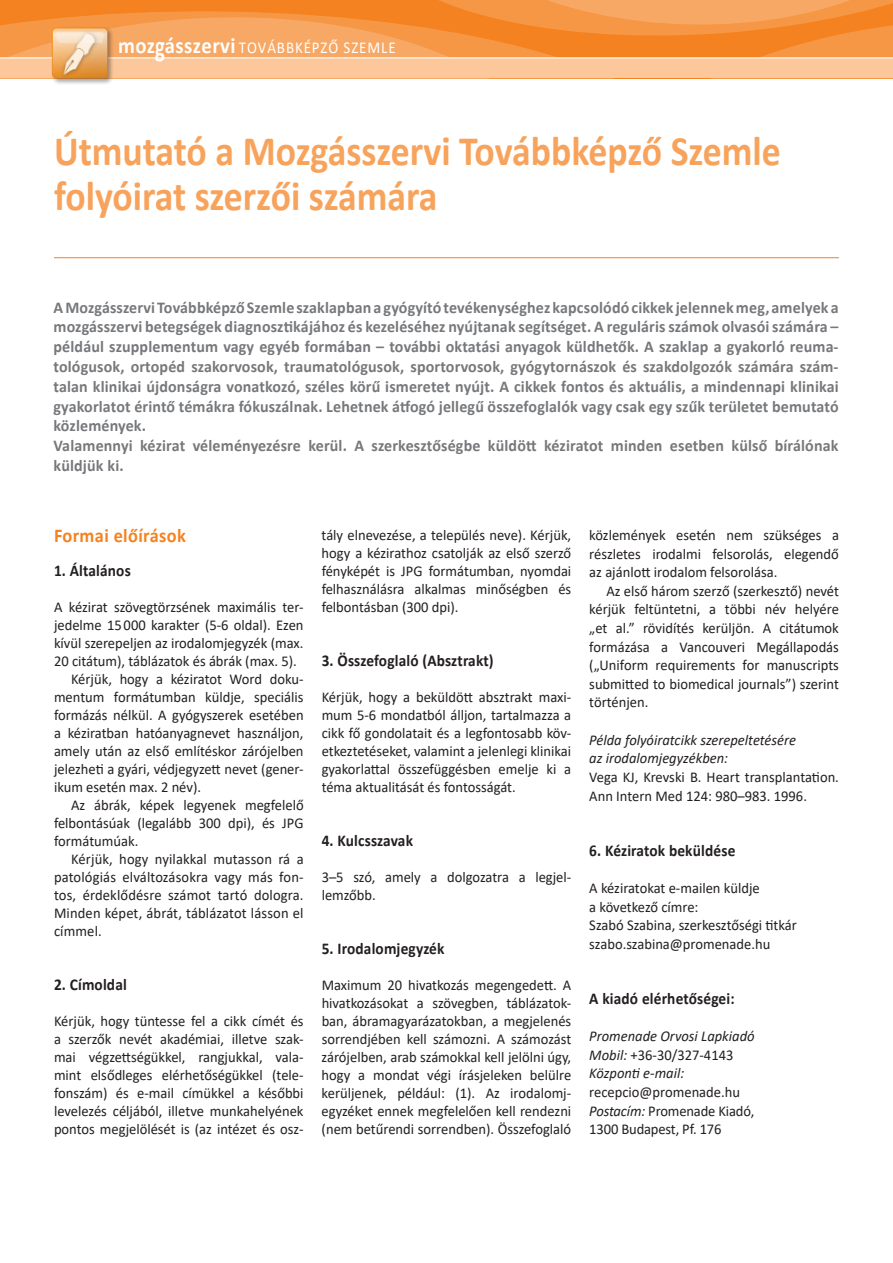
<style>
.page{position:relative;width:893px;height:1263px;background:#fff}
.page>*{position:absolute;margin:0;border:0;box-sizing:border-box;transform-origin:0 0}
.t1{font:700 42px/45px "Calibri";color:#f8a35c;scale:.9 1}
.t2{font:700 19.5px "Calibri";letter-spacing:.02em;color:#f58220;scale:.94 1}
.t3{font:16.65px "Calibri";letter-spacing:.06em;color:#fff;scale:.9 1}
.t4{font:700 16.5px/19.8px "Calibri";letter-spacing:.01em;color:#76787b}
.t5{font:700 16.5px "Calibri";letter-spacing:.01em;color:#231f20;scale:.93 1}
.t6{font:15px/18px "Calibri";color:#231f20;text-align:justify}
.t7{font:italic 15px/18.6px "Calibri";color:#231f20}
.s1{font-weight:700;font-size:22.5px}
.s2{font-weight:700;font-size:29.25px}
.s3{font-style:normal}
.s4{font-style:italic}
</style>
<div class="page">
<hr style="left:54px;top:257px;width:785px;height:1px;background:#f58220">
<div style="left:51px;top:26px;width:63px;height:59px;background:#231f20;opacity:.4"></div>
<div style="left:49px;top:27px;width:59px;height:54px;background:#231f20;opacity:.19"></div>
<div style="left:60px;top:30px;width:39px;height:49px;background:#b57637"></div>
<svg style="left:0;top:0;width:892px;height:78px;background:#f6a35b"></svg>
<p class="t3" style="left:118px;top:36px;width:310px"><span class="s1">moz</span><span class="s2">g</span><span class="s1">ásszervi</span> TOVÁBBKÉPZŐ SZEMLE</p>
<h1 class="t1" style="left:54px;top:128px;width:809px">Útmutató a Mozgásszervi Továbbképző Szemle folyóirat szerzői számára</h1>
<p class="t4" style="left:54px;top:297px;width:787px">A Mozgásszervi Továbbképző Szemle szaklapban a gyógyító tevékenységhez kapcsolódó cikkek jelennek meg, amelyek a mozgásszervi betegségek diagnosztikájához és kezeléséhez nyújtanak segítséget. A reguláris számok olvasói számára – például szupplementum vagy egyéb formában – további oktatási anyagok küldhetők. A szaklap a gyakorló reuma&shy;tológusok, ortopéd szakorvosok, traumatológusok, sportorvosok, gyógytornászok és szakdolgozók számára szám&shy;talan klinikai újdonságra vonatkozó, széles körű ismeretet nyújt. A cikkek fontos és aktuális, a mindennapi klinikai gyakorlatot érintő témákra fókuszálnak. Lehetnek átfogó jellegű összefoglalók vagy csak egy szűk területet bemutató közlemények.<br>Valamennyi kézirat véleményezésre kerül. A szerkesztőségbe küldött kéziratot minden esetben külső bírálónak küldjük ki.</p>
<h2 class="t2" style="left:54px;top:521px;width:142px">Formai előírások</h2>
<p class="t5" style="left:54px;top:559px;width:84px">1. Általános</p>
<p class="t6" style="left:54px;top:598px;width:251px">A kézirat szövegtörzsének maximális ter-</p>
<p class="t6" style="left:54px;top:616px;width:251px">jedelme 15 000 karakter (5-6 oldal). Ezen</p>
<p class="t6" style="left:54px;top:634px;width:251px">kívül szerepeljen az irodalomjegyzék (max.</p>
<p class="t6" style="left:54px;top:652px;width:244px">20 citátum), táblázatok és ábrák (max. 5).</p>
<p class="t6" style="left:71px;top:670px;width:234px">Kérjük, hogy a kéziratot Word doku-</p>
<p class="t6" style="left:54px;top:688px;width:251px">mentum formátumban küldje, speciális</p>
<p class="t6" style="left:54px;top:706px;width:251px">formázás nélkül. A gyógyszerek esetében</p>
<p class="t6" style="left:54px;top:724px;width:251px">a kéziratban hatóanyagnevet használjon,</p>
<p class="t6" style="left:54px;top:742px;width:251px">amely után az első említéskor zárójelben</p>
<p class="t6" style="left:54px;top:760px;width:251px">jelezheti a gyári, védjegyzett nevet (gener-</p>
<p class="t6" style="left:54px;top:778px;width:149px">ikum esetén max. 2 név).</p>
<p class="t6" style="left:71px;top:796px;width:234px">Az ábrák, képek legyenek megfelelő</p>
<p class="t6" style="left:54px;top:814px;width:251px">felbontásúak (legalább 300 dpi), és JPG</p>
<p class="t6" style="left:54px;top:832px;width:86px">formátumúak.</p>
<p class="t6" style="left:71px;top:850px;width:234px">Kérjük, hogy nyilakkal mutasson rá a</p>
<p class="t6" style="left:54px;top:868px;width:251px">patológiás elváltozásokra vagy más fon-</p>
<p class="t6" style="left:54px;top:886px;width:251px">tos, érdeklődésre számot tartó dologra.</p>
<p class="t6" style="left:54px;top:904px;width:251px">Minden képet, ábrát, táblázatot lásson el</p>
<p class="t6" style="left:54px;top:922px;width:49px">címmel.</p>
<p class="t5" style="left:54px;top:973px;width:80px">2. Címoldal</p>
<p class="t6" style="left:54px;top:1012px;width:251px">Kérjük, hogy tüntesse fel a cikk címét és a szerzők nevét akadémiai, illetve szak&shy;mai végzettségükkel, rangjukkal, vala&shy;mint elsődleges elérhetőségükkel (tele&shy;fonszám) és e-mail címükkel a későbbi levelezés céljából, illetve munkahelyének pontos megjelölését is (az intézet és osz-</p>
<p class="t6" style="left:322px;top:526px;width:251px">tály elnevezése, a település neve). Kérjük, hogy a kézirathoz csatolják az első szerző fényképét is JPG formátumban, nyomdai felhasználásra alkalmas minőségben és felbontásban (300 dpi).</p>
<p class="t5" style="left:322px;top:649px;width:186px">3. Összefoglaló (Absztrakt)</p>
<p class="t6" style="left:322px;top:688px;width:251px">Kérjük, hogy a beküldött absztrakt maxi&shy;mum 5-6 mondatból álljon, tartalmazza a cikk fő gondolatait és a legfontosabb köv&shy;etkeztetéseket, valamint a jelenlegi klinikai gyakorlattal összefüggésben emelje ki a téma aktualitását és fontosságát.</p>
<p class="t5" style="left:322px;top:829px;width:100px">4. Kulcsszavak</p>
<p class="t6" style="left:322px;top:868px;width:251px">3–5 szó, amely a dolgozatra a legjel&shy;lemzőbb.</p>
<p class="t5" style="left:322px;top:937px;width:134px">5. Irodalomjegyzék</p>
<p class="t6" style="left:322px;top:976px;width:251px">Maximum 20 hivatkozás megengedett. A hivatkozásokat a szövegben, táblázatok&shy;ban, ábramagyarázatokban, a megjelenés sorrendjében kell számozni. A számozást zárójelben, arab számokkal kell jelölni úgy, hogy a mondat végi írásjeleken belülre kerüljenek, például: (1). Az irodalomj&shy;egyzéket ennek megfelelően kell rendezni (nem betűrendi sorrendben). Összefoglaló</p>
<p class="t6" style="left:589px;top:525px;width:251px;line-height:18.6px">közlemények esetén nem szükséges a részletes irodalmi felsorolás, elegendő az ajánlott irodalom felsorolása.</p>
<p class="t6" style="left:589px;top:581px;width:251px;line-height:18.6px;text-indent:17px">Az első három szerző (szerkesztő) nevét kérjük feltüntetni, a többi név helyére „et al.” rövidítés kerüljön. A citátumok formázása a Vancouveri Megállapodás („Uniform requirements for manuscripts submitted to biomedical journals”) szerint történjen.</p>
<p class="t7" style="left:589px;top:730px;width:208px">Példa folyóiratcikk szerepeltetésére az irodalomjegyzékben:</p>
<p class="t6" style="left:589px;top:767px;width:251px;line-height:18.6px">Vega KJ, Krevski B. Heart transplantation.<br>Ann Intern Med 124: 980–983. 1996.</p>
<p class="t5" style="left:589px;top:838px;width:159px">6. Kéziratok beküldése</p>
<p class="t6" style="left:589px;top:878px;width:209px;line-height:18.6px;text-align:left">A kéziratokat e-mailen küldje<br>a következő címre:<br>Szabó Szabina, szerkesztőségi titkár szabo.szabina@promenade.hu</p>
<p class="t5" style="left:589px;top:987px;width:158px">A kiadó elérhetőségei:</p>
<p class="t7" style="left:589px;top:1026px;width:167px">Promenade Orvosi Lapkiadó<br>Mobil: <span class="s3">+36-30/327-4143<br></span>Központi e-mail:</p>
<p class="t6" style="left:589px;top:1082px;width:167px;line-height:18.6px;text-align:left">recepcio@promenade.hu<br><span class="s4">Postacím:</span> Promenade Kiadó,<br>1300 Budapest, Pf. 176</p>
</div>
